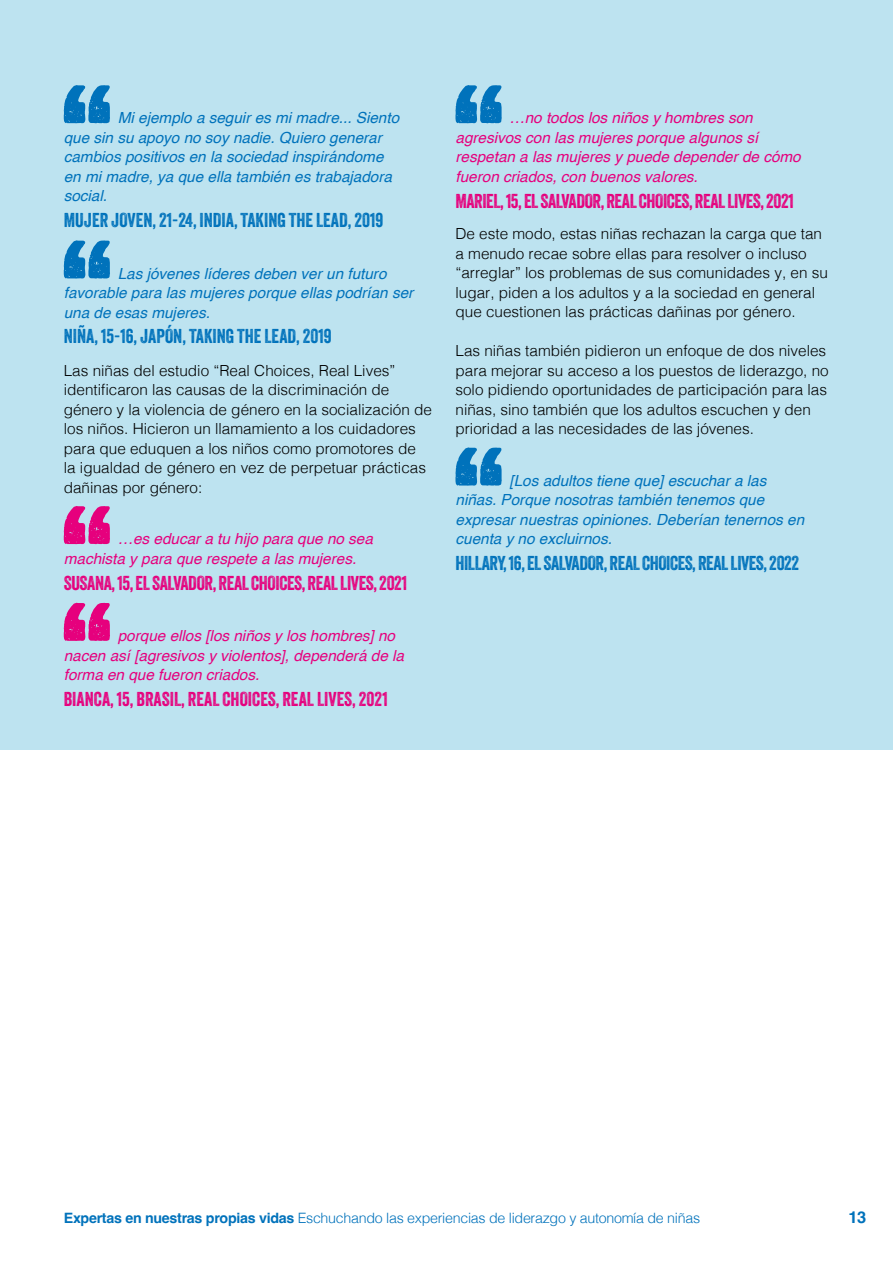
<style>
.page{position:relative;width:893px;height:1263px;background:#fff}
.page>*{position:absolute;margin:0;border:0;box-sizing:border-box;transform-origin:0 0}
.t1{font:19.5px "Veneer";letter-spacing:-.02em;color:#e6007d}
.t2{font:19.5px "Veneer";color:#0072bb}
.t3{font:19.5px "Veneer";letter-spacing:-.02em;color:#0072bb}
.t4{font:19.5px "Veneer";color:#e6007d}
.t5{font:700 16.5px "Helvetica";color:#0072bb}
.t6{font:300 15.3px/19.5px "Helvetica";color:#000}
.t7{font:italic 15.3px/19.5px "Helvetica";color:#0072bb}
.t8{font:italic 15.3px/19.5px "Helvetica";color:#e6007d}
.t9{font:300 14.25px "Helvetica";letter-spacing:-.02em;color:#0072bb}
.s1{font-weight:700}
</style>
<div class="page">
<div style="left:0;top:0;width:893px;height:749px;background:#bde3f0"></div>
<svg style="left:64px;top:85px;width:46px;height:38px"></svg>
<svg style="left:64px;top:240px;width:46px;height:39px"></svg>
<svg style="left:64px;top:506px;width:46px;height:38px"></svg>
<svg style="left:64px;top:603px;width:46px;height:38px"></svg>
<svg style="left:455px;top:85px;width:47px;height:38px"></svg>
<svg style="left:455px;top:447px;width:47px;height:39px"></svg>
<p class="t7" style="left:64px;top:109px;width:337px;text-indent:54px">Mi ejemplo a seguir es mi madre... Siento que sin su apoyo no soy nadie. Quiero generar cambios positivos en la sociedad inspirándome en mi madre, ya que ella también es trabajadora social.</p>
<p class="t2" style="left:64px;top:208px;width:321px">MUJER JOVEN, 21-24, INDIA, TAKING THE LEAD, 2019</p>
<p class="t7" style="left:64px;top:264px;width:351px;text-indent:54px">Las jóvenes líderes deben ver un futuro favorable para las mujeres porque ellas podrían ser una de esas mujeres.</p>
<p class="t2" style="left:64px;top:325px;width:269px">NIÑA, 15-16, JAPÓN, TAKING THE LEAD, 2019</p>
<p class="t6" style="left:64px;top:359px;width:370px">Las niñas del estudio “Real Choices, Real Lives” identificaron las causas de la discriminación de género y la violencia de género en la socialización de los niños. Hicieron un llamamiento a los cuidadores para que eduquen a los niños como promotores de<br>la igualdad de género en vez de perpetuar prácticas dañinas por género:</p>
<p class="t8" style="left:64px;top:529px;width:311px;text-indent:54px">…es educar a tu hijo para que no sea machista y para que respete a las mujeres.</p>
<p class="t1" style="left:64px;top:571px;width:345px">SUSANA, 15, EL SALVADOR, REAL CHOICES, REAL LIVES, 2021</p>
<p class="t8" style="left:64px;top:626px;width:342px;text-indent:54px">porque ellos [los niños y los hombres] no nacen así [agresivos y violentos], dependerá de la forma en que fueron criados.</p>
<p class="t4" style="left:64px;top:687px;width:325px">BIANCA, 15, BRASIL, REAL CHOICES, REAL LIVES, 2021</p>
<p class="t8" style="left:455px;top:109px;width:347px;text-indent:54px">…no todos los niños y hombres son agresivos con las mujeres porque algunos sí respetan a las mujeres y puede depender de cómo fueron criados, con buenos valores.</p>
<p class="t1" style="left:455px;top:189px;width:340px">MARIEL, 15, EL SALVADOR, REAL CHOICES, REAL LIVES, 2021</p>
<p class="t6" style="left:455px;top:223px;width:374px">De este modo, estas niñas rechazan la carga que tan a menudo recae sobre ellas para resolver o incluso “arreglar” los problemas de sus comunidades y, en su lugar, piden a los adultos y a la sociedad en general que cuestionen las prácticas dañinas por género.</p>
<p class="t6" style="left:455px;top:340px;width:375px">Las niñas también pidieron un enfoque de dos niveles para mejorar su acceso a los puestos de liderazgo, no solo pidiendo oportunidades de participación para las niñas, sino también que los adultos escuchen y den prioridad a las necesidades de las jóvenes.</p>
<p class="t7" style="left:455px;top:471px;width:350px;text-indent:54px">[Los adultos tiene que] escuchar a las niñas. Porque nosotras también tenemos que expresar nuestras opiniones. Deberían tenernos en cuenta y no excluirnos.</p>
<p class="t3" style="left:455px;top:551px;width:345px">HILLARY, 16, EL SALVADOR, REAL CHOICES, REAL LIVES, 2022</p>
<p class="t9" style="left:64px;top:1206px;width:638px"><span class="s1">Expertas en nuestras propias vidas</span> Eschuchando las experiencias de liderazgo y autonomía de niñas</p>
<p class="t5" style="left:848px;top:1207px;width:20px">13</p>
</div>
